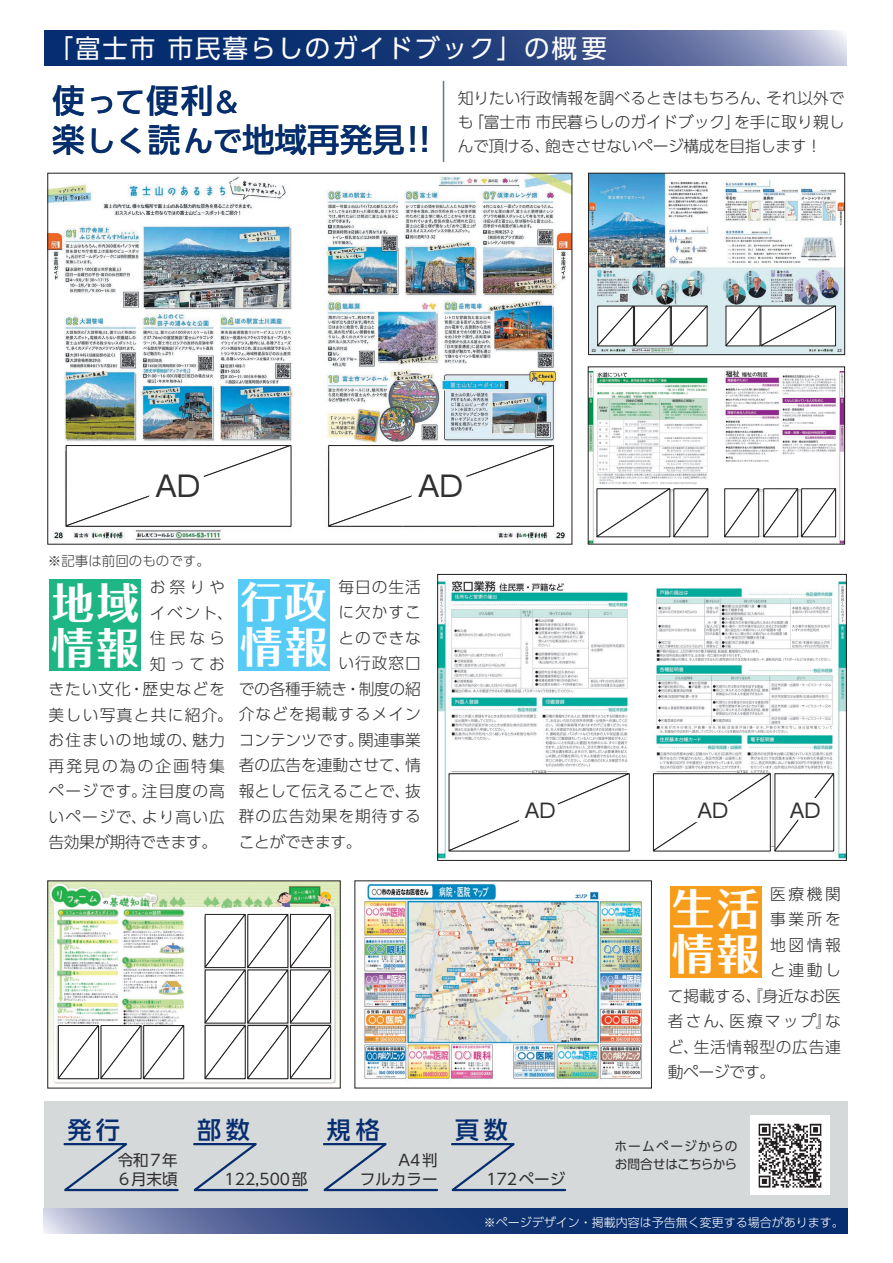
<style>
.page{position:relative;width:893px;height:1263px;background:#fff}
.page>*{position:absolute;margin:0;border:0;box-sizing:border-box;transform-origin:0 0}
.t1{font:700 42.45px/44.8px "Folk Pro";letter-spacing:.05em;color:#fff}
.t2{font:500 32.55px/39px "UD Shin Go Pro";color:#052d6f}
.t3{font:28.5px "UD Shin Go Pro";color:#231f20}
.t4{font:25.5px "UD Shin Go Pro";letter-spacing:.075em;color:#fff}
.t5{font:500 24px "UD Shin Go Pro";letter-spacing:.2em;color:#052d6f}
.t6{font:19.5px "UD Shin Go Pro";color:#231f20}
.t7{font:300 15.75px/25.5px "UD Shin Go Pro";letter-spacing:.055em;color:#312f30;text-align:justify}
.t8{font:300 15.75px "UD Shin Go Pro";letter-spacing:-.01em;color:#312f30}
.t9{font:300 15.75px "UD Shin Go Pro";letter-spacing:-.005em;color:#312f30}
.t10{font:300 15.75px "UD Shin Go Pro";letter-spacing:-.02em;color:#312f30}
.t11{font:300 15.75px "UD Shin Go Pro";letter-spacing:.13em;color:#312f30}
.t12{font:300 15.75px "UD Shin Go Pro";letter-spacing:-.03em;color:#312f30}
.t13{font:15.45px/18.1px "UD Shin Go Pro";color:#312f30;text-align:right}
.t14{font:15.45px/18.1px "UD Shin Go Pro";letter-spacing:.05em;color:#312f30}
.t15{font:300 13.5px "UD Shin Go Pro";color:#3e3e3f}
.t16{font:12.75px/18px "UD Shin Go Pro";color:#312f30}
.t17{font:300 12px "UD Shin Go Pro";color:#fff}
.s1{font-size:29.4px}
.s2{font-size:27.9px}
</style>
<div class="page">
<img style="left:49px;top:175px;width:521px;height:366px">
<img style="left:590px;top:175px;width:253px;height:178px">
<div style="left:588px;top:173px;width:257px;height:182px;border:1px solid #231f20"></div>
<div style="left:44px;top:1101px;width:803px;height:108px;background:#d6d9da"></div>
<img style="left:439px;top:580px;width:406px;height:279px">
<div style="left:437px;top:574px;width:410px;height:287px;border:1px solid #231f20"></div>
<svg style="left:45px;top:30px;width:801px;height:35px;background:#344f87"></svg>
<svg style="left:44px;top:1209px;width:803px;height:25px;background:#334e87"></svg>
<hr style="left:443px;top:82px;width:1px;height:79px;background:#5f7995">
<img style="left:590px;top:370px;width:253px;height:172px">
<img style="left:49px;top:882px;width:290px;height:202px">
<div style="left:47px;top:880px;width:294px;height:208px;border:1px solid #231f20"></div>
<svg style="left:596px;top:488px;width:113px;height:50px"></svg>
<svg style="left:724px;top:488px;width:112px;height:50px"></svg>
<svg style="left:58px;top:1025px;width:126px;height:54px"></svg>
<svg style="left:205px;top:914px;width:126px;height:165px"></svg>
<svg style="left:448px;top:773px;width:184px;height:79px"></svg>
<svg style="left:653px;top:773px;width:182px;height:80px"></svg>
<img style="left:364px;top:883px;width:278px;height:197px">
<div style="left:50px;top:580px;width:91px;height:91px;background:#1eb684"></div>
<div style="left:238px;top:579px;width:92px;height:91px;background:#56cbf5"></div>
<div style="left:670px;top:886px;width:91px;height:91px;background:#f89c1c"></div>
<svg style="left:63px;top:1143px;width:116px;height:49px"></svg>
<svg style="left:193px;top:1143px;width:116px;height:49px"></svg>
<svg style="left:323px;top:1143px;width:115px;height:49px"></svg>
<svg style="left:451px;top:1143px;width:116px;height:49px"></svg>
<img style="left:750px;top:1115px;width:80px;height:80px">
<svg style="left:597px;top:305px;width:111px;height:42px"></svg>
<svg style="left:726px;top:305px;width:111px;height:42px"></svg>
<svg style="left:65px;top:438px;width:229px;height:89px"></svg>
<svg style="left:328px;top:438px;width:229px;height:89px"></svg>
<h3 class="t4" style="left:48px;top:28px;width:561px">「富士市 市民暮らしのガイドブック」の概要</h3>
<h2 class="t2" style="left:52px;top:80px;width:390px">使<span class="s1">って</span>便利<span class="s2">＆<br></span>楽<span class="s1">しく</span>読<span class="s1">んで</span>地域再発見！！</h2>
<p class="t7" style="left:458px;top:85px;width:388px;line-height:24px">知りたい行政情報を調べるときはもちろん、それ以外でも「富士市 市民暮らしのガイドブック」を手に取り親しんで頂ける、飽きさせないページ構成を目指します！</p>
<h3 class="t3" style="left:156px;top:463px;width:46px">AD</h3>
<h3 class="t3" style="left:418px;top:463px;width:46px">AD</h3>
<p class="t15" style="left:48px;top:550px;width:163px">※記事は前回のものです。</p>
<p class="t7" style="left:339px;top:574px;width:84px">毎日の生活</p>
<p class="t7" style="left:339px;top:599px;width:84px">に欠かすこ</p>
<p class="t7" style="left:339px;top:625px;width:84px">とのできな</p>
<p class="t7" style="left:339px;top:650px;width:84px">い行政窓口</p>
<p class="t10" style="left:239px;top:676px;width:183px">での各種手続き・制度の紹</p>
<p class="t7" style="left:49px;top:701px;width:374px">美しい写真と共に紹介。介などを掲載するメイン</p>
<p class="t8" style="left:239px;top:727px;width:183px">コンテンツです。関連事業</p>
<p class="t8" style="left:239px;top:753px;width:183px">者の広告を連動させて、情</p>
<p class="t8" style="left:239px;top:778px;width:183px">報として伝えることで、抜</p>
<p class="t7" style="left:239px;top:803px;width:183px">群の広告効果を期待する</p>
<p class="t12" style="left:239px;top:829px;width:124px">ことができます。</p>
<p class="t7" style="left:150px;top:574px;width:77px">お祭りや</p>
<p class="t7" style="left:150px;top:599px;width:85px">イベント、</p>
<p class="t7" style="left:150px;top:625px;width:77px">住民なら</p>
<p class="t7" style="left:150px;top:650px;width:77px">知ってお</p>
<p class="t7" style="left:49px;top:676px;width:178px">きたい文化・歴史などを</p>
<p class="t7" style="left:49px;top:727px;width:178px">お住まいの地域の、魅力再発見の為の企画特集ページです。注目度の高いページで、より高い広告効果が期待できます。</p>
<h1 class="t1" style="left:52px;top:574px;width:89px">地域情報</h1>
<h1 class="t1" style="left:241px;top:574px;width:89px">行政情報</h1>
<p class="t6" style="left:525px;top:794px;width:32px">AD</p>
<p class="t6" style="left:697px;top:794px;width:32px">AD</p>
<p class="t6" style="left:790px;top:794px;width:32px">AD</p>
<p class="t7" style="left:770px;top:881px;width:72px">医療機関</p>
<p class="t7" style="left:770px;top:906px;width:72px">事業所を</p>
<p class="t7" style="left:770px;top:932px;width:72px">地図情報</p>
<p class="t7" style="left:770px;top:957px;width:72px">と連動し</p>
<p class="t9" style="left:668px;top:983px;width:174px">て掲載する、『身近なお医</p>
<p class="t11" style="left:668px;top:1009px;width:174px">者さん、医療マップ』な</p>
<p class="t7" style="left:668px;top:1034px;width:174px">ど、生活情報型の広告連</p>
<p class="t7" style="left:668px;top:1059px;width:109px">動ページです。</p>
<h1 class="t1" style="left:672px;top:881px;width:89px">生活情報</h1>
<h3 class="t5" style="left:68px;top:1110px;width:54px">発行</h3>
<h3 class="t5" style="left:197px;top:1110px;width:54px">部数</h3>
<h3 class="t5" style="left:327px;top:1110px;width:54px">規格</h3>
<h3 class="t5" style="left:455px;top:1110px;width:54px">頁数</h3>
<p class="t14" style="left:118px;top:1151px;width:61px">令和7年<br>6月末頃</p>
<p class="t13" style="left:360px;top:1151px;width:79px">A4判<br>フルカラー</p>
<p class="t13" style="left:225px;top:1169px;width:84px">122,500部</p>
<p class="t13" style="left:486px;top:1169px;width:80px">172ページ</p>
<p class="t16" style="left:614px;top:1137px;width:125px">ホームページからのお問合せはこちらから</p>
<p class="t17" style="left:484px;top:1213px;width:361px">※ページデザイン・掲載内容は予告無く変更する場合があります。</p>
</div>
